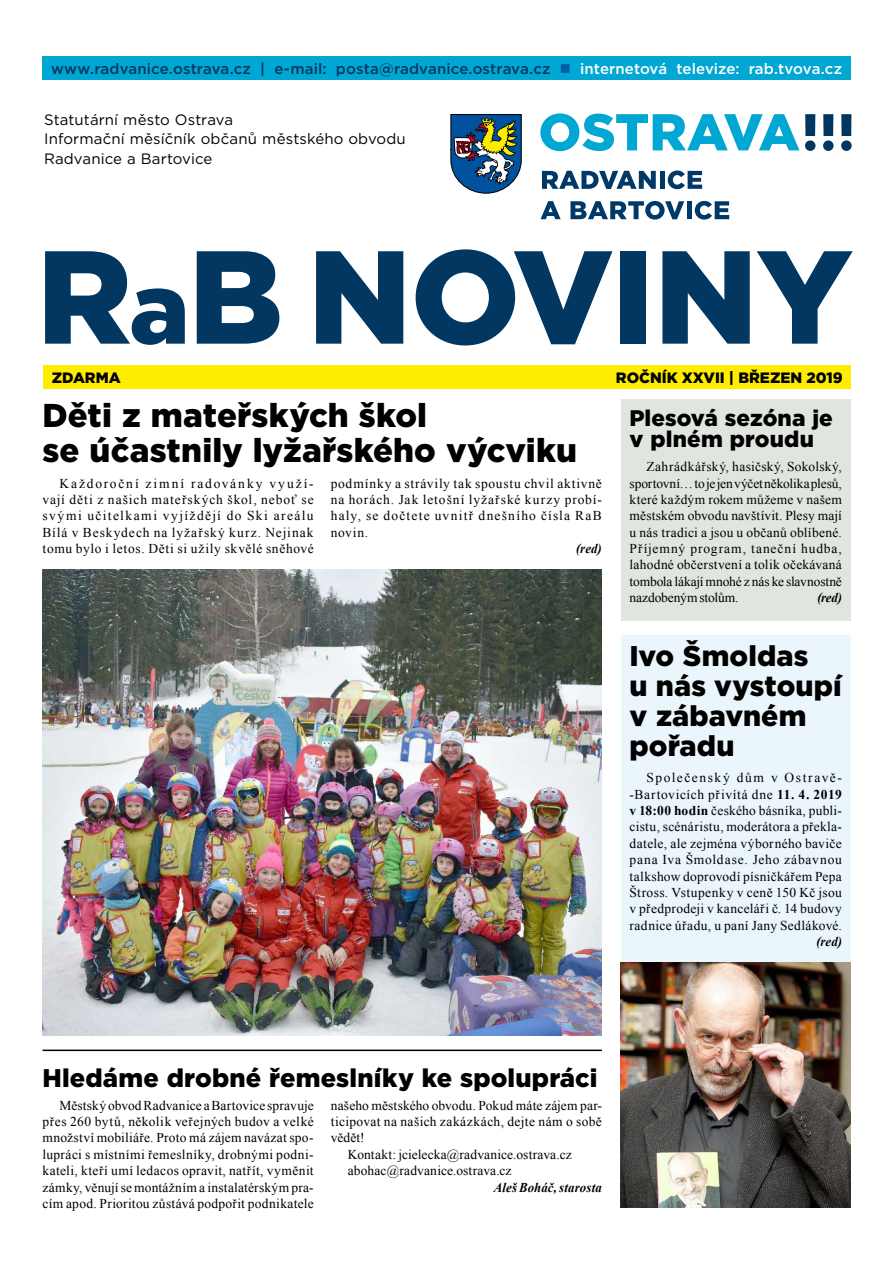
<style>
.page{position:relative;width:893px;height:1263px;background:#fff}
.page>*{position:absolute;margin:0;border:0;box-sizing:border-box;transform-origin:0 0}
.t1{font:900 132px "Gotham";letter-spacing:-.01em;color:#013761}
.t2{font:900 33px/34.5px "Gotham";letter-spacing:.005em;color:#000}
.t3{font:900 28.5px/30px "Gotham";letter-spacing:.005em;color:#000}
.t4{font:900 25.5px "Gotham";letter-spacing:.01em;color:#000}
.t5{font:900 22.5px/21px "Gotham";letter-spacing:.005em;color:#000}
.t6{font:500 15px "Gotham";letter-spacing:.005em;color:#013761}
.t7{font:15px/19.5px "Gotham";letter-spacing:.005em;color:#000}
.t8{font:900 15px "Gotham";color:#000}
.t9{font:13.5px/16.4px "Times New Roman";letter-spacing:.02em;color:#000;text-align:justify}
.t10{font:italic 700 13.5px "Times New Roman";letter-spacing:.01em;color:#000;scale:.95 1}
.s1{color:#005ea8}
.s2{color:#fff}
.s3{font-size:100.5px}
.s4{font-weight:700}
</style>
<div class="page">
<div style="left:621px;top:635px;width:229px;height:344px;background:#eaf6fc"></div>
<div style="left:43px;top:365px;width:808px;height:23px;background:#ffed00"></div>
<svg style="left:540px;top:113px;width:259px;height:38px"></svg>
<div style="left:805px;top:140px;width:10px;height:11px;background:#003660;border-radius:50%"></div>
<div style="left:823px;top:140px;width:11px;height:11px;background:#003660;border-radius:50%"></div>
<div style="left:805px;top:114px;width:10px;height:22px;background:#003660"></div>
<div style="left:823px;top:114px;width:10px;height:22px;background:#003660"></div>
<div style="left:841px;top:114px;width:10px;height:22px;background:#003660"></div>
<div style="left:841px;top:140px;width:11px;height:11px;background:#003660;border-radius:50%"></div>
<svg style="left:542px;top:171px;width:114px;height:18px"></svg>
<div style="left:660px;top:171px;width:5px;height:18px;background:#003867"></div>
<svg style="left:668px;top:171px;width:34px;height:18px"></svg>
<svg style="left:541px;top:201px;width:20px;height:18px"></svg>
<svg style="left:570px;top:201px;width:114px;height:19px"></svg>
<div style="left:687px;top:201px;width:5px;height:18px;background:#003867"></div>
<svg style="left:695px;top:201px;width:34px;height:19px"></svg>
<svg style="left:450px;top:114px;width:72px;height:80px"></svg>
<div style="left:43px;top:56px;width:807px;height:23px;background:#00a7d3"></div>
<img style="left:43px;top:569px;width:559px;height:466px">
<div style="left:621px;top:400px;width:229px;height:221px;background:#e0e6df"></div>
<img style="left:621px;top:962px;width:229px;height:246px">
<hr style="left:43px;top:1049px;width:559px;height:2px;background:#000">
<p class="t6" style="left:51px;top:58px;width:793px">www.radvanice.ostrava.cz | e‑mail: posta@radvanice.ostrava.cz <span class="s1">■</span> <span class="s2">internetová televize: rab.tvova.cz</span></p>
<p class="t7" style="left:44px;top:109px;width:363px">Statutární město Ostrava<br>Informační měsíčník občanů městského obvodu<br>Radvanice a Bartovice</p>
<h1 class="t1" style="left:37px;top:206px;width:817px">R<span class="s3">a</span>B NOVINY</h1>
<p class="t8" style="left:52px;top:367px;width:70px">zdarma</p>
<p class="t8" style="left:616px;top:367px;width:228px">ROČNÍK XXVII | březen 2019</p>
<h2 class="t2" style="left:43px;top:398px;width:536px">Děti z mateřských škol<br>se účastnily lyžařského výcviku</h2>
<p class="t9" style="left:43px;top:475px;width:273px;text-indent:17px">Každoroční zimní radovánky využí&shy;vají děti z našich mateřských škol, neboť se svými učitelkami vyjíždějí do Ski areálu Bílá v Beskydech na lyžařský kurz. Nejinak tomu bylo i letos. Děti si užily skvělé sněhové</p>
<p class="t9" style="left:331px;top:475px;width:273px">podmínky a strávily tak spoustu chvil aktivně na horách. Jak letošní lyžařské kurzy probí&shy;haly, se dočtete uvnitř dnešního čísla RaB novin.</p>
<p class="t10" style="left:576px;top:539px;width:28px">(red)</p>
<h3 class="t5" style="left:630px;top:407px;width:205px">Plesová sezóna je v plném proudu</h3>
<p class="t9" style="left:630px;top:458px;width:214px;text-indent:17px">Zahrádkářský, hasičský, Sokolský, sportovní… to je jen výčet několika plesů, které každým rokem můžeme v našem městském obvodu navštívit. Plesy mají u nás tradici a jsou u občanů oblíbené.<br>Příjemný program, taneční hudba, lahodné občerstvení a tolik očekávaná tombola lákají mnohé z nás ke slavnostně nazdobeným stolům.</p>
<p class="t10" style="left:817px;top:588px;width:27px">(red)</p>
<h3 class="t3" style="left:630px;top:641px;width:214px">Ivo Šmoldas<br>u nás vystoupí v zábavném pořadu</h3>
<p class="t9" style="left:630px;top:769px;width:214px;text-indent:17px">Společenský dům v Ostravě-‑Bartovicích přivítá dne <span class="s4">11. 4. 2019 v 18:00 hodin</span> českého básníka, publi&shy;cistu, scénáristu, moderátora a překla&shy;datele, ale zejména výborného baviče pana Iva Šmoldase. Jeho zábavnou talkshow doprovodí písničkářem Pepa Štross. Vstupenky v ceně 150 Kč jsou v předprodeji v kanceláři č. 14 budovy radnice úřadu, u paní Jany Sedlákové.</p>
<p class="t10" style="left:816px;top:932px;width:28px">(red)</p>
<h3 class="t4" style="left:43px;top:1060px;width:556px">Hledáme drobné řemeslníky ke spolupráci</h3>
<p class="t9" style="left:43px;top:1097px;width:273px;text-indent:17px">Městský obvod Radvanice aBartovice spravuje přes 260 bytů, několik veřejných budov a velké množství mobiliáře. Proto má zájem navázat spo&shy;lupráci s místními řemeslníky, drobnými podni&shy;kateli, kteří umí ledacos opravit, natřít, vyměnit zámky, věnují se montážním a instalatérským pra&shy;cím apod. Prioritou zůstává podpořit podnikatele</p>
<p class="t9" style="left:331px;top:1097px;width:273px">našeho městského obvodu. Pokud máte zájem par-</p>
<p class="t9" style="left:331px;top:1113px;width:273px">ticipovat na našich zakázkách, dejte nám o sobě</p>
<p class="t9" style="left:331px;top:1129px;width:35px">vědět!</p>
<p class="t9" style="left:348px;top:1146px;width:225px">Kontakt: jcielecka@radvanice.ostrava.cz</p>
<p class="t9" style="left:348px;top:1162px;width:165px">abohac@radvanice.ostrava.cz</p>
<p class="t10" style="left:494px;top:1177px;width:115px">Aleš Boháč, starosta</p>
</div>
